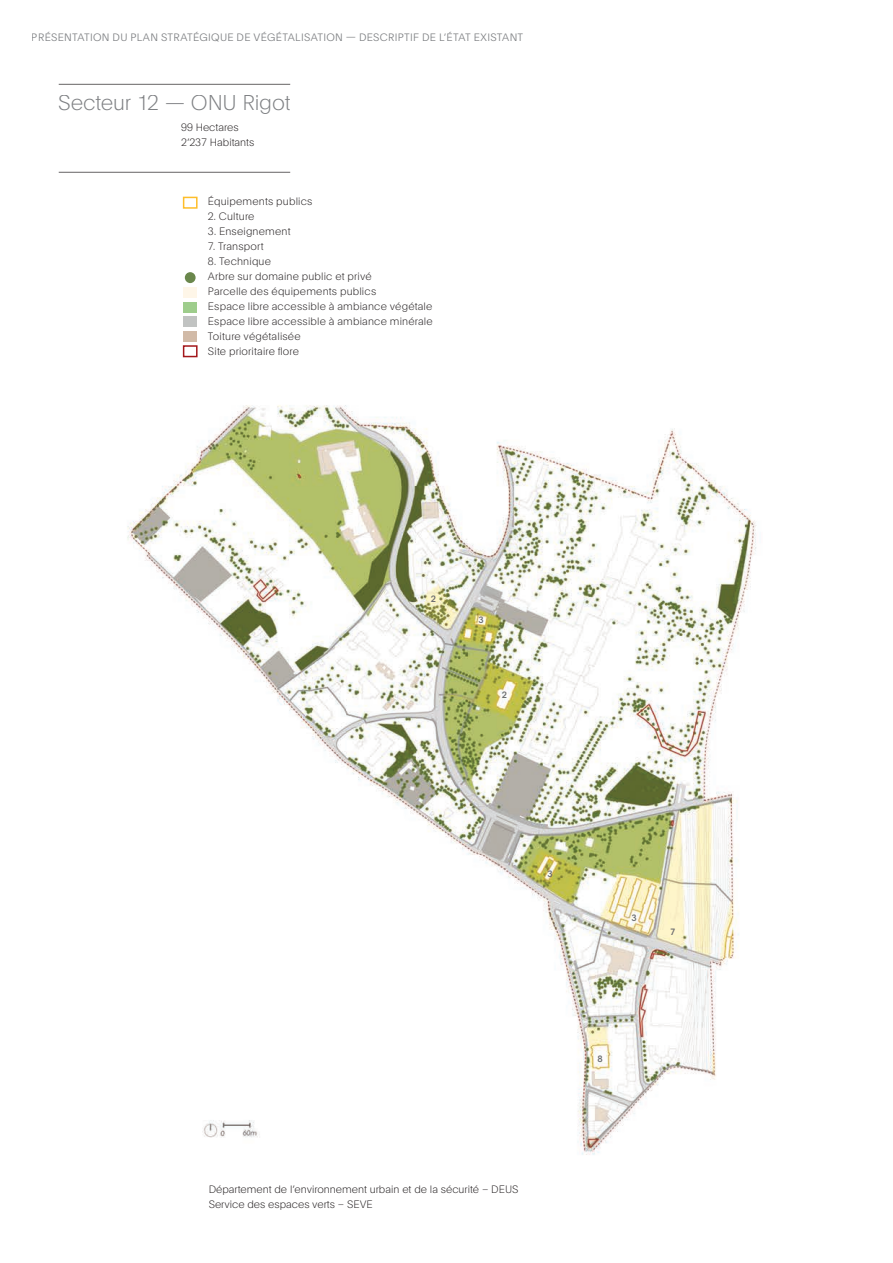
<style>
.page{position:relative;width:893px;height:1263px;background:#fff}
.page>*{position:absolute;margin:0;border:0;box-sizing:border-box;transform-origin:0 0}
.t1{font:200 21px "Plain";letter-spacing:-.01em;color:#7e8083}
.t2{font:200 10.5px/15px "Plain";letter-spacing:.015em;color:#231f20}
.t3{font:100 10.5px "Plain";letter-spacing:.03em;color:#7e8083}
.t4{font:500 9px "Plain";color:#6c6d70}
</style>
<div class="page">
<img style="left:58px;top:171px;width:698px;height:984px">
<hr style="left:59px;top:172px;width:231px;height:1px;background:#231f20">
<hr style="left:59px;top:84px;width:231px;height:1px;background:#231f20">
<div style="left:184px;top:287px;width:13px;height:11px;background:#fef6e8"></div>
<div style="left:183px;top:197px;width:15px;height:12px;border:2px solid #febe2a"></div>
<div style="left:184px;top:316px;width:13px;height:11px;background:#c1c3c2"></div>
<div style="left:184px;top:331px;width:13px;height:10px;background:#d1baa7"></div>
<div style="left:183px;top:345px;width:15px;height:12px;border:2px solid #a3171b"></div>
<div style="left:185px;top:272px;width:11px;height:11px;background:#6a874c;border-radius:50%"></div>
<div style="left:184px;top:302px;width:13px;height:10px;background:#9ecd8c"></div>
<p class="t3" style="left:32px;top:30px;width:493px">PRÉSENTATION DU PLAN STRATÉGIQUE DE VÉGÉTALISATION — DESCRIPTIF DE L’ÉTAT EXISTANT</p>
<h1 class="t1" style="left:58px;top:88px;width:234px">Secteur 12 — ONU Rigot</h1>
<p class="t2" style="left:181px;top:120px;width:75px">99 Hectares<br>2’237 Habitants</p>
<p class="t2" style="left:208px;top:194px;width:106px">Équipements publics</p>
<p class="t2" style="left:208px;top:209px;width:48px">2. Culture</p>
<p class="t2" style="left:208px;top:224px;width:84px">3. Enseignement</p>
<p class="t2" style="left:208px;top:239px;width:57px">7. Transport</p>
<p class="t2" style="left:208px;top:254px;width:65px">8. Technique</p>
<p class="t2" style="left:208px;top:269px;width:165px">Arbre sur domaine public et privé</p>
<p class="t2" style="left:208px;top:284px;width:170px">Parcelle des équipements publics</p>
<p class="t2" style="left:208px;top:299px;width:226px">Espace libre accessible à ambiance végétale</p>
<p class="t2" style="left:208px;top:314px;width:226px">Espace libre accessible à ambiance minérale</p>
<p class="t2" style="left:208px;top:329px;width:94px">Toiture végétalisée</p>
<p class="t2" style="left:208px;top:344px;width:93px">Site prioritaire flore</p>
<p class="t4" style="left:431px;top:593px;width:7px">2</p>
<p class="t4" style="left:478px;top:614px;width:7px">3</p>
<p class="t4" style="left:502px;top:688px;width:7px">2</p>
<p class="t4" style="left:547px;top:867px;width:7px">3</p>
<p class="t4" style="left:631px;top:911px;width:7px">3</p>
<p class="t4" style="left:670px;top:925px;width:7px">7</p>
<p class="t4" style="left:597px;top:1052px;width:7px">8</p>
<p class="t2" style="left:209px;top:1181px;width:311px">Département de l’environnement urbain et de la sécurité – DEUS</p>
<p class="t2" style="left:209px;top:1196px;width:166px">Service des espaces verts – SEVE</p>
</div>
